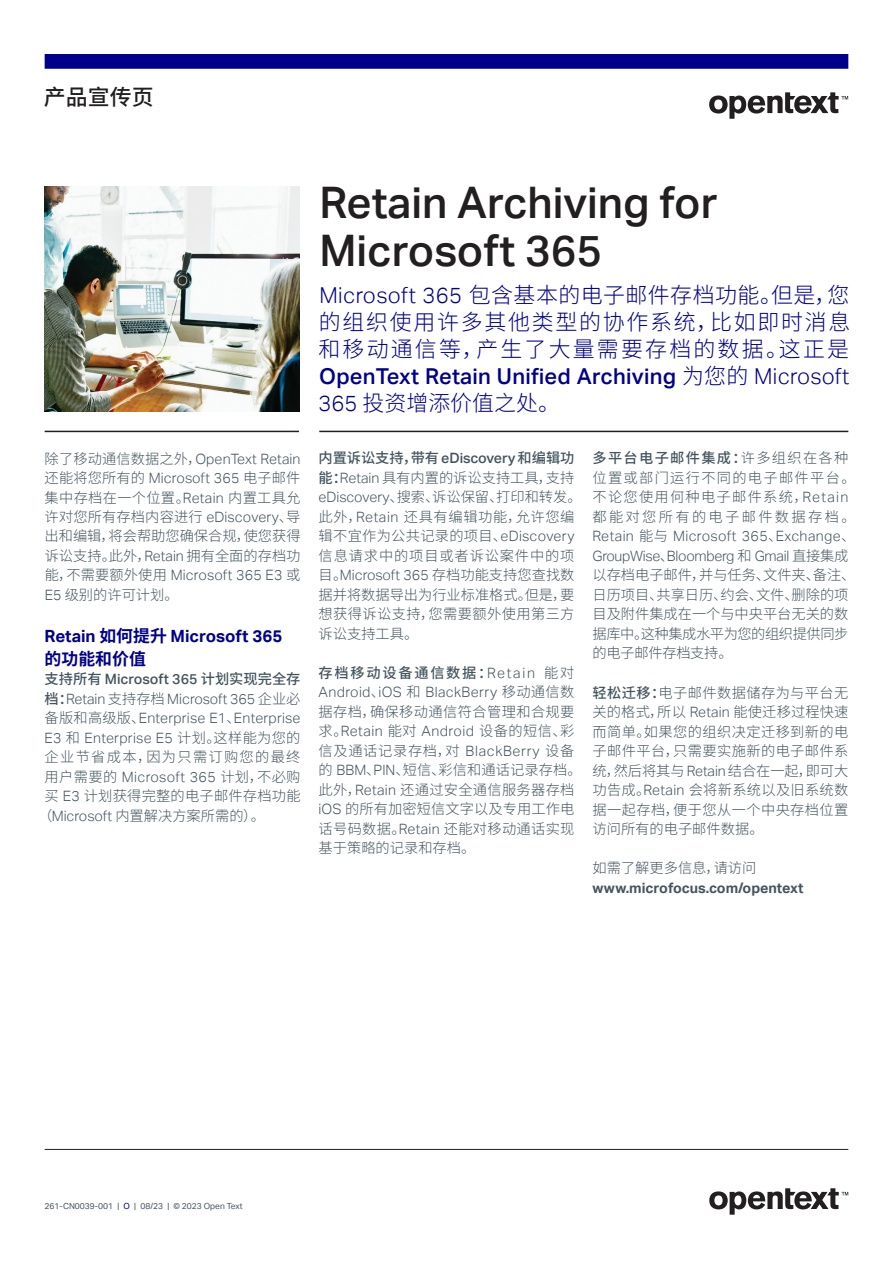
<style>
.page{position:relative;width:893px;height:1263px;background:#fff}
.page>*{position:absolute;margin:0;border:0;box-sizing:border-box;transform-origin:0 0}
.t1{font:500 43.5px/48px "Aktiv Grotesk";color:#231f20}
.t2{font:300 21.9px/27px "Source Han Sans CN";letter-spacing:.08em;color:#00008b;text-align:justify}
.t3{font:500 21.9px "Source Han Sans CN";color:#231f20}
.t4{font:700 16.8px/22.5px "Aktiv Grotesk";color:#00008b}
.t5{font:300 14.25px/19.5px "Source Han Sans CN";letter-spacing:.01em;color:#45555f}
.t6{font:300 14.25px "Aktiv Grotesk";letter-spacing:.015em;color:#45555f}
.t7{font:700 14.25px/19.5px "Aktiv Grotesk";color:#45555f}
.t8{font:500 14.25px "Aktiv Grotesk";color:#45555f}
.t9{font:300 14.25px "Source Han Sans CN";letter-spacing:.09em;color:#45555f}
.t10{font:8.4px "Aktiv Grotesk";color:#45555f}
.s1{font-family:"Aktiv Grotesk"}
.s2{font-family:"Source Han Sans CN"}
.s3{font-family:"Source Han Sans CN";font-weight:500}
.s4{font-family:"Aktiv Grotesk";font-weight:500}
.s5{font-weight:500}
.s6{font-family:"Source Han Sans CN";font-weight:300}
.s7{color:#00008b}
</style>
<div class="page">
<svg style="left:709px;top:92px;width:139px;height:27px"></svg>
<hr style="left:45px;top:431px;width:254px;height:1px;background:#231f20">
<hr style="left:319px;top:431px;width:529px;height:1px;background:#231f20">
<img style="left:45px;top:187px;width:254px;height:224px">
<div style="left:45px;top:54px;width:803px;height:15px;background:#00008b;border:2px solid #00008b"></div>
<hr style="left:45px;top:1149px;width:803px;height:1px;background:#231f20">
<svg style="left:709px;top:1188px;width:139px;height:27px"></svg>
<p class="t3" style="left:44px;top:85px;width:111px">产品宣传页</p>
<p class="t5" style="left:45px;top:449px;width:257px;text-align:justify">除了移动通信数据之外，<span class="s1">OpenText Retain</span>还能将您所有的 <span class="s1">Microsoft 365</span> 电子邮件集中存档在一个位置。<span class="s1">Retain</span> 内置工具允许对您所有存档内容进行 <span class="s1">eDiscovery</span>、导出和编辑，将会帮助您确保合规，使您获得诉讼支持。此外，<span class="s1">Retain</span> 拥有全面的存档功能，不需要额外使用 <span class="s1">Microsoft 365 E3</span> 或<span class="s1">E5</span> 级别的许可计划。</p>
<h2 class="t4" style="left:45px;top:625px;width:239px">Retain <span class="s2">如何提升</span> Microsoft 365<span class="s2">的功能和价值</span></h2>
<p class="t8" style="left:45px;top:671px;width:257px"><span class="s2">支持所有</span> Microsoft 365 <span class="s2">计划实现完全存</span></p>
<p class="t6" style="left:45px;top:690px;width:257px"><span class="s3">档：</span>Retain <span class="s2">支持存档</span> Microsoft 365 <span class="s2">企业必</span></p>
<p class="t6" style="left:45px;top:710px;width:257px"><span class="s2">备版和高级版、</span>Enterprise E1<span class="s2">、</span>Enterprise</p>
<p class="t6" style="left:45px;top:729px;width:257px">E3 <span class="s2">和</span> Enterprise E5 <span class="s2">计划。这样能为您的</span></p>
<p class="t9" style="left:45px;top:749px;width:257px">企业节省成本，因为只需订购您的最终</p>
<p class="t6" style="left:45px;top:768px;width:257px"><span class="s2">用户需要的</span> Microsoft 365 <span class="s2">计划，不必购</span></p>
<p class="t5" style="left:45px;top:786px;width:257px">买 <span class="s1">E3</span> 计划获得完整的电子邮件存档功能</p>
<p class="t5" style="left:38px;top:806px;width:229px">（<span class="s1">Microsoft</span> 内置解决方案所需的）。</p>
<h1 class="t1" style="left:319px;top:179px;width:400px">Retain Archiving for<br>Microsoft 365</h1>
<p class="t2" style="left:318px;top:282px;width:533px"><span class="s1">Microsoft 365</span> 包含基本的电子邮件存档功能。但是，您的组织使用许多其他类型的协作系统，比如即时消息和移动通信等，产生了大量需要存档的数据。这正是<span class="s4">OpenText Retain Unified Archiving</span> 为您的 <span class="s1">Microsoft 365</span> 投资增添价值之处。</p>
<p class="t5" style="left:319px;top:449px;width:265px"><span class="s5">内置诉讼支持，带有</span><span class="s4">eDiscovery</span> <span class="s5">和编辑功能：</span><span class="s1">Retain</span> 具有内置的诉讼支持工具，支持<span class="s1">eDiscovery</span>、搜索、诉讼保留、打印和转发。此外，<span class="s1">Retain</span> 还具有编辑功能，允许您编辑不宜作为公共记录的项目、<span class="s1">eDiscovery</span>信息请求中的项目或者诉讼案件中的项目。<span class="s1">Microsoft 365</span> 存档功能支持您查找数据并将数据导出为行业标准格式。但是，要想获得诉讼支持，您需要额外使用第三方诉讼支持工具。</p>
<p class="t5" style="left:319px;top:663px;width:265px"><span class="s5">存档移动设备通信数据：</span><span class="s1">Retain</span> 能对<br><span class="s1">Android</span>、<span class="s1">iOS</span> 和 <span class="s1">BlackBerry</span> 移动通信数据存档，确保移动通信符合管理和合规要求。<span class="s1">Retain</span> 能对 <span class="s1">Android</span> 设备的短信、彩信及通话记录存档，对 <span class="s1">BlackBerry</span> 设备的 <span class="s1">BBM</span>、<span class="s1">PIN</span>、短信、彩信和通话记录存档。此外，<span class="s1">Retain</span> 还通过安全通信服务器存档<span class="s1">iOS</span> 的所有加密短信文字以及专用工作电话号码数据。<span class="s1">Retain</span> 还能对移动通话实现基于策略的记录和存档。</p>
<p class="t5" style="left:592px;top:449px;width:265px"><span class="s5">多平台电子邮件集成：</span>许多组织在各种位置或部门运行不同的电子邮件平台。不论您使用何种电子邮件系统，<span class="s1">Retain</span>都能对您所有的电子邮件数据存档。<br><span class="s1">Retain</span> 能与 <span class="s1">Microsoft 365</span>、<span class="s1">Exchange</span>、<br><span class="s1">GroupWise</span>、<span class="s1">Bloomberg</span> 和 <span class="s1">Gmail</span> 直接集成以存档电子邮件，并与任务、文件夹、备注、日历项目、共享日历、约会、文件、删除的项目及附件集成在一个与中央平台无关的数据库中。这种集成水平为您的组织提供同步的电子邮件存档支持。</p>
<p class="t5" style="left:592px;top:683px;width:257px;text-align:justify"><span class="s5">轻松迁移：</span>电子邮件数据储存为与平台无关的格式，所以 <span class="s1">Retain</span> 能使迁移过程快速而简单。如果您的组织决定迁移到新的电子邮件平台，只需要实施新的电子邮件系统，然后将其与 <span class="s1">Retain</span> 结合在一起，即可大功告成。<span class="s1">Retain</span> 会将新系统以及旧系统数据一起存档，便于您从一个中央存档位置访问所有的电子邮件数据。</p>
<p class="t7" style="left:592px;top:858px;width:212px"><span class="s6">如需了解更多信息，请访问</span>www.microfocus.com/opentext</p>
<p class="t10" style="left:45px;top:1201px;width:200px">261-CN0039-001 | <span class="s7">O</span> | 08/23 | © 2023 Open Text</p>
</div>
